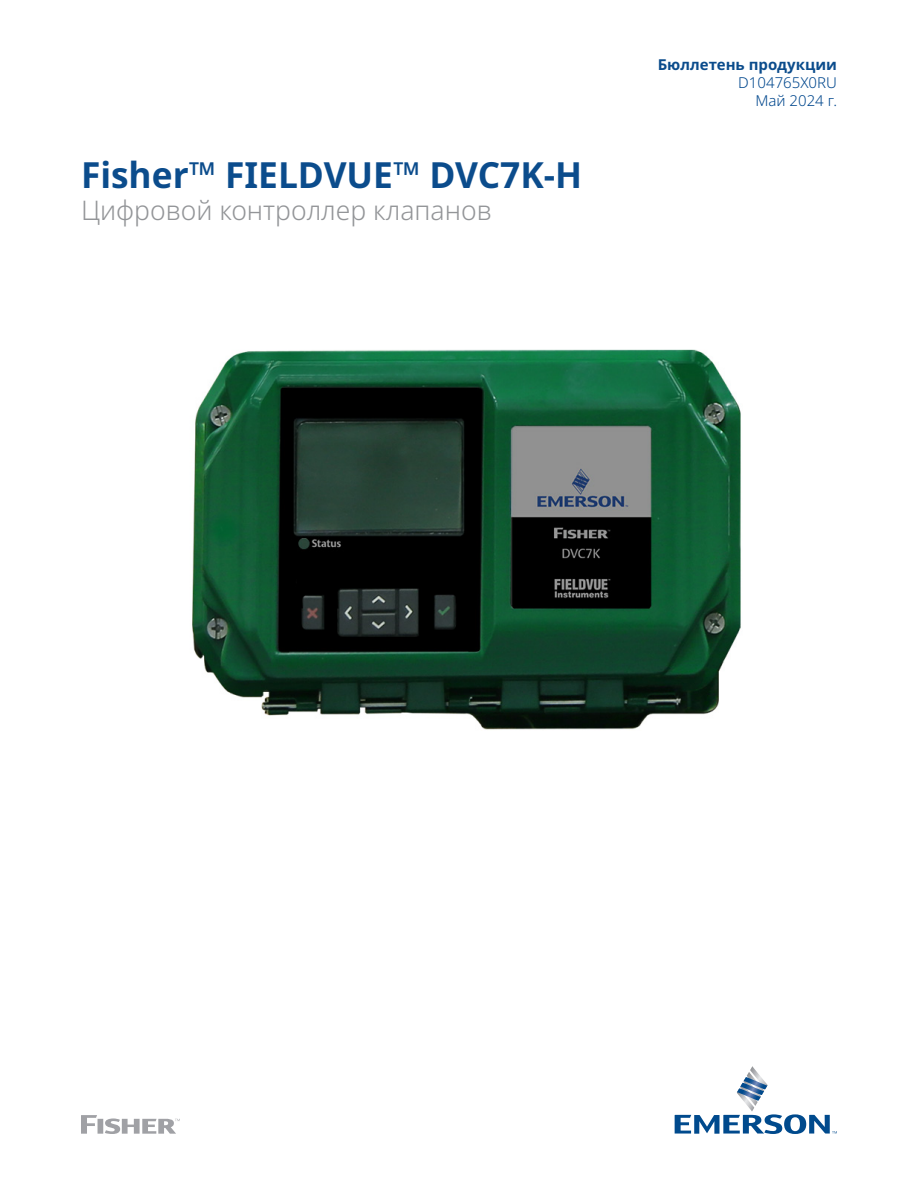
<style>
.page{position:relative;width:918px;height:1188px;background:#fff}
.page>*{position:absolute;margin:0;border:0;box-sizing:border-box;transform-origin:0 0}
._02_Document_title{font:700 36px "Noto Sans";color:#0b4c8c}
._02_Document_title-2{font:300 27px "Noto Sans";color:#939598}
._07_FP_Document_number{font:300 15px "Noto Sans";color:#01478d}
._07_FP_Document_type_right_aligned{font:700 15px "Noto Sans";color:#0b4c8c}
</style>
<div class="page">
<svg style="left:675px;top:1066px;width:162px;height:68px"></svg>
<svg style="left:81px;top:1115px;width:99px;height:19px"></svg>
<img style="left:192px;top:349px;width:549px;height:381px">
<p class="_02_Document_title" style="left:81px;top:154px;width:503px">Fisher™ FIELDVUE™ DVC7K-H</p>
<p class="_02_Document_title-2" style="left:81px;top:195px;width:412px">Цифровой контроллер клапанов</p>
<p class="_07_FP_Document_type_right_aligned" style="left:658px;top:56px;width:181px">Бюллетень продукции</p>
<p class="_07_FP_Document_number" style="left:738px;top:74px;width:100px">D104765X0RU</p>
<p class="_07_FP_Document_number" style="left:755px;top:92px;width:83px">Май 2024 г.</p>
</div>
